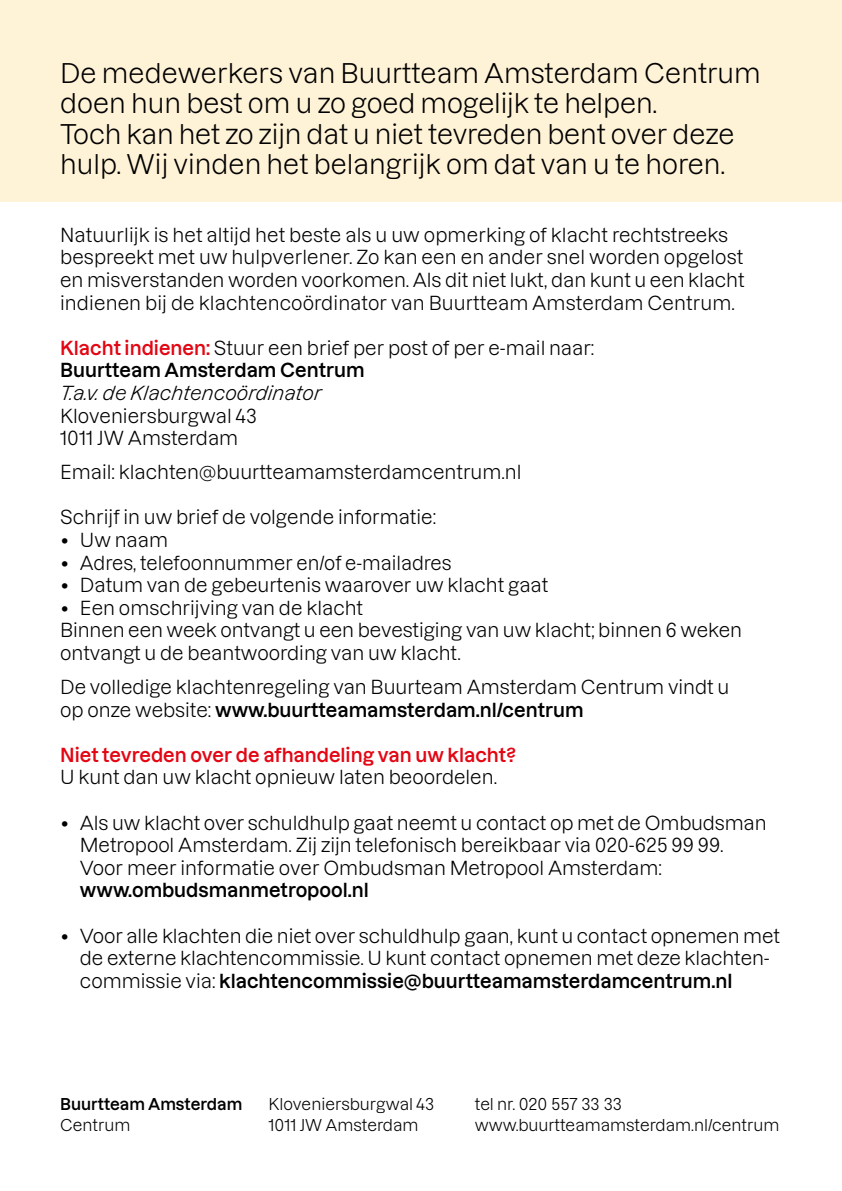
<style>
.page{position:relative;width:842px;height:1191px;background:#fff}
.page>*{position:absolute;margin:0;border:0;box-sizing:border-box;transform-origin:0 0}
.t1{font:26.6px/30.4px "Dazzed";color:#000}
.t2{font:19px/22.6px "Dazzed";color:#000}
.t3{font:600 19px "Dazzed";color:#e30613}
.t4{font:italic 19px "Dazzed";color:#000}
.t5{font:600 19px "Dazzed";color:#000}
.t6{font:16px/21px "Dazzed";color:#000}
.t7{font:600 16px "Dazzed";color:#000}
.s1{font-weight:600;color:#e30613}
.s2{font-weight:600}
</style>
<div class="page">
<div style="left:0;top:0;width:842px;height:201px;background:#fff3d7"></div>
<h1 class="t1" style="left:60px;top:55px;width:702px">De medewerkers van Buurtteam Amsterdam Centrum doen hun best om u zo goed mogelijk te helpen.<br>Toch kan het zo zijn dat u niet tevreden bent over deze hulp. Wij vinden het belangrijk om dat van u te horen.</h1>
<p class="t2" style="left:60px;top:221px;width:686px">Natuurlijk is het altijd het beste als u uw opmerking of klacht rechtstreeks bespreekt met uw hulpverlener. Zo kan een en ander snel worden opgelost en misverstanden worden voorkomen. Als dit niet lukt, dan kunt u een klacht indienen bij de klachtencoördinator van Buurtteam Amsterdam Centrum.</p>
<p class="t2" style="left:60px;top:334px;width:536px"><span class="s1">Klacht indienen:</span> Stuur een brief per post of per e-mail naar:<br><span class="s2">Buurtteam Amsterdam Centrum</span></p>
<p class="t4" style="left:60px;top:377px;width:263px">T.a.v. de Klachtencoördinator</p>
<p class="t2" style="left:60px;top:402px;width:198px">Kloveniersburgwal 43<br>1011 JW Amsterdam</p>
<p class="t2" style="left:60px;top:458px;width:463px">Email: klachten@buurtteamamsterdamcentrum.nl</p>
<p class="t2" style="left:60px;top:504px;width:378px">Schrijf in uw brief de volgende informatie:</p>
<p class="t2" style="left:60px;top:526px;width:109px">• Uw naam</p>
<p class="t2" style="left:60px;top:549px;width:393px">• Adres, telefoonnummer en/of e-mailadres</p>
<p class="t2" style="left:60px;top:571px;width:490px">• Datum van de gebeurtenis waarover uw klacht gaat</p>
<p class="t2" style="left:60px;top:594px;width:683px">• Een omschrijving van de klacht<br>Binnen een week ontvangt u een bevestiging van uw klacht; binnen 6 weken ontvangt u de beantwoording van uw klacht.</p>
<p class="t2" style="left:60px;top:673px;width:671px">De volledige klachtenregeling van Buurteam Amsterdam Centrum vindt u op onze website: <span class="s2">www.buurtteamamsterdam.nl/centrum</span></p>
<p class="t3" style="left:60px;top:739px;width:457px">Niet tevreden over de afhandeling van uw klacht?</p>
<p class="t2" style="left:60px;top:763px;width:439px">U kunt dan uw klacht opnieuw laten beoordelen.</p>
<p class="t2" style="left:80px;top:809px;width:688px;text-indent:-20px">• Als uw klacht over schuldhulp gaat neemt u contact op met de Ombudsman<br>Metropool Amsterdam. Zij zijn telefonisch bereikbaar via 020-625 99 99.<br>Voor meer informatie over Ombudsman Metropool Amsterdam:</p>
<p class="t5" style="left:80px;top:875px;width:290px">www.ombudsmanmetropool.nl</p>
<p class="t2" style="left:80px;top:922px;width:702px;text-indent:-20px">• Voor alle klachten die niet over schuldhulp gaan, kunt u contact opnemen met de externe klachtencommissie. U kunt contact opnemen met deze klachten&shy;commissie via: <span class="s2">klachtencommissie@buurtteamamsterdamcentrum.nl</span></p>
<p class="t7" style="left:60px;top:1091px;width:184px">Buurtteam Amsterdam</p>
<p class="t6" style="left:60px;top:1113px;width:72px">Centrum</p>
<p class="t6" style="left:268px;top:1092px;width:167px">Kloveniersburgwal 43<br>1011 JW Amsterdam</p>
<p class="t6" style="left:475px;top:1092px;width:306px">tel nr. 020 557 33 33 www.buurtteamamsterdam.nl/centrum</p>
</div>
